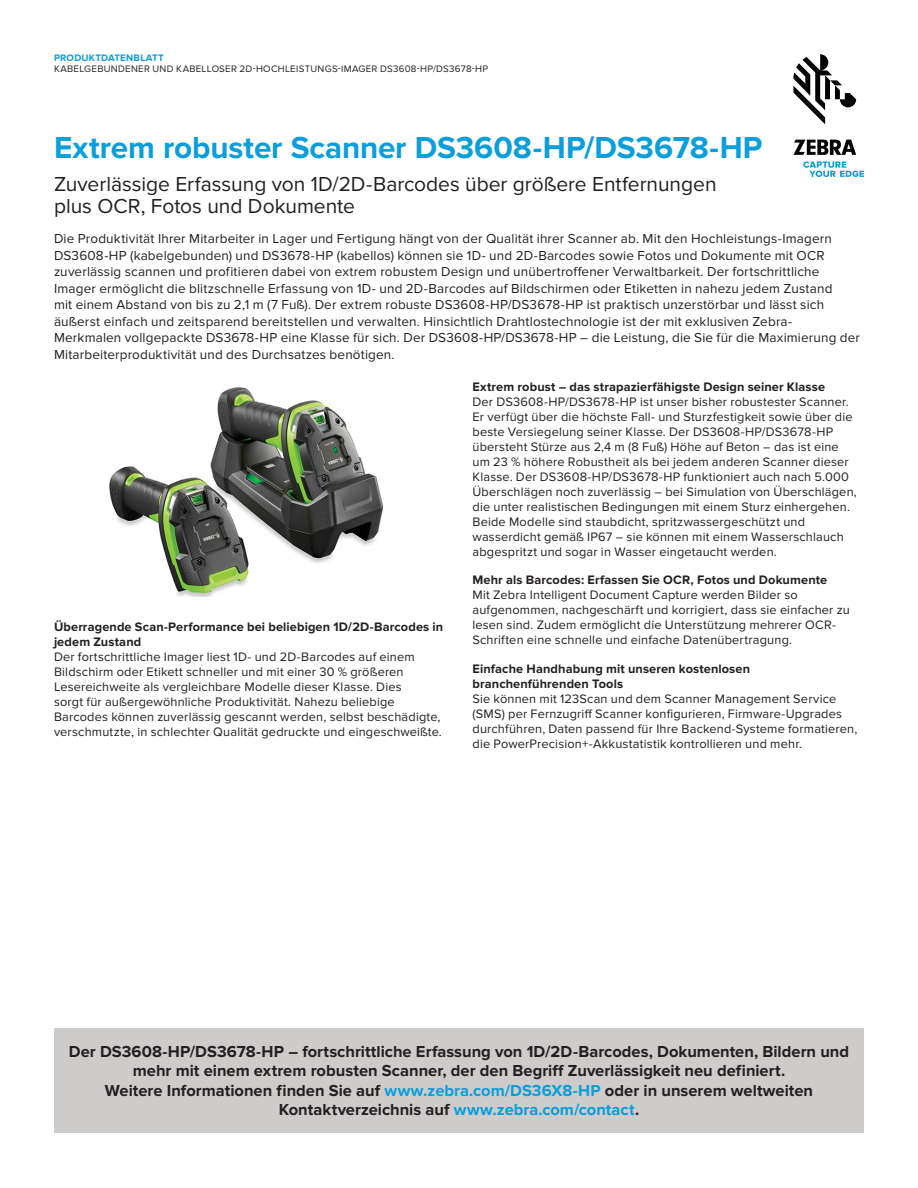
<style>
.page{position:relative;width:918px;height:1188px;background:#fff}
.page>*{position:absolute;margin:0;border:0;box-sizing:border-box;transform-origin:0 0}
.Heading-1-Cover{font:700 31.5px "Proxima Nova";color:#0a9edb}
.Subhead-1-Cover{font:21px/22.5px "Proxima Nova";color:#231f20}
.t1{font:700 16.5px/19.5px "Proxima Nova";color:#231f20;text-align:center}
.Introduction-Cover{font:13.5px/16.5px "Proxima Nova";letter-spacing:.01em;color:#231f20}
.Body{font:12.75px/15px "Proxima Nova";letter-spacing:.015em;color:#231f20}
.Heading-3_Interior_B{font:700 12.75px/15px "Proxima Nova";letter-spacing:.01em;color:#231f20}
.Zebra_Product_Descri{font:9.75px "Proxima Nova";letter-spacing:.03em;color:#231f20}
.Collateral_Type{font:700 9.75px "Proxima Nova";letter-spacing:.02em;color:#0a9edb}
.s1{color:#0a9edb}
</style>
<div class="page">
<div style="left:54px;top:1028px;width:810px;height:104px;background:#ceccca"></div>
<img style="left:109px;top:387px;width:275px;height:209px">
<svg style="left:793px;top:54px;width:63px;height:70px"></svg>
<svg style="left:793px;top:140px;width:63px;height:15px"></svg>
<svg style="left:803px;top:161px;width:61px;height:16px"></svg>
<p class="Collateral_Type" style="left:54px;top:52px;width:111px">PRODUKTDATENBLATT</p>
<p class="Zebra_Product_Descri" style="left:54px;top:63px;width:436px">KABELGEBUNDENER UND KABELLOSER 2D-HOCHLEISTUNGS-IMAGER DS3608-HP/DS3678-HP</p>
<p class="Heading-1-Cover" style="left:54px;top:129px;width:710px">Extrem robuster Scanner DS3608-HP/DS3678-HP</p>
<p class="Subhead-1-Cover" style="left:54px;top:173px;width:664px">Zuverlässige Erfassung von 1D/2D-Barcodes über größere Entfernungen plus OCR, Fotos und Dokumente</p>
<p class="Introduction-Cover" style="left:54px;top:231px;width:808px">Die Produktivität Ihrer Mitarbeiter in Lager und Fertigung hängt von der Qualität ihrer Scanner ab. Mit den Hochleistungs-Imagern DS3608-HP (kabelgebunden) und DS3678-HP (kabellos) können sie 1D- und 2D-Barcodes sowie Fotos und Dokumente mit OCR zuverlässig scannen und profitieren dabei von extrem robustem Design und unübertroffener Verwaltbarkeit. Der fortschrittliche Imager ermöglicht die blitzschnelle Erfassung von 1D- und 2D-Barcodes auf Bildschirmen oder Etiketten in nahezu jedem Zustand<br>mit einem Abstand von bis zu 2,1 m (7 Fuß). Der extrem robuste DS3608-HP/DS3678-HP ist praktisch unzerstörbar und lässt sich äußerst einfach und zeitsparend bereitstellen und verwalten. Hinsichtlich Drahtlostechnologie ist der mit exklusiven Zebra-Merkmalen vollgepackte DS3678-HP eine Klasse für sich. Der DS3608-HP/DS3678-HP – die Leistung, die Sie für die Maximierung der Mitarbeiterproduktivität und des Durchsatzes benötigen.</p>
<p class="Heading-3_Interior_B" style="left:54px;top:620px;width:391px">Überragende Scan-Performance bei beliebigen 1D/2D-Barcodes in jedem Zustand</p>
<p class="Body" style="left:54px;top:650px;width:389px">Der fortschrittliche Imager liest 1D- und 2D-Barcodes auf einem Bildschirm oder Etikett schneller und mit einer 30 % größeren Lesereichweite als vergleichbare Modelle dieser Klasse. Dies<br>sorgt für außergewöhnliche Produktivität. Nahezu beliebige Barcodes können zuverlässig gescannt werden, selbst beschädigte, verschmutzte, in schlechter Qualität gedruckte und eingeschweißte.</p>
<p class="Heading-3_Interior_B" style="left:472px;top:379px;width:354px">Extrem robust – das strapazierfähigste Design seiner Klasse</p>
<p class="Body" style="left:472px;top:394px;width:386px">Der DS3608-HP/DS3678-HP ist unser bisher robustester Scanner.<br>Er verfügt über die höchste Fall- und Sturzfestigkeit sowie über die beste Versiegelung seiner Klasse. Der DS3608-HP/DS3678-HP übersteht Stürze aus 2,4 m (8 Fuß) Höhe auf Beton – das ist eine um 23 % höhere Robustheit als bei jedem anderen Scanner dieser Klasse. Der DS3608-HP/DS3678-HP funktioniert auch nach 5.000<br>Überschlägen noch zuverlässig – bei Simulation von Überschlägen, die unter realistischen Bedingungen mit einem Sturz einhergehen.<br>Beide Modelle sind staubdicht, spritzwassergeschützt und wasserdicht gemäß IP67 – sie können mit einem Wasserschlauch abgespritzt und sogar in Wasser eingetaucht werden.</p>
<p class="Heading-3_Interior_B" style="left:472px;top:573px;width:356px">Mehr als Barcodes: Erfassen Sie OCR, Fotos und Dokumente</p>
<p class="Body" style="left:472px;top:588px;width:379px">Mit Zebra Intelligent Document Capture werden Bilder so aufgenommen, nachgeschärft und korrigiert, dass sie einfacher zu lesen sind. Zudem ermöglicht die Unterstützung mehrerer OCR-Schriften eine schnelle und einfache Datenübertragung.</p>
<p class="Heading-3_Interior_B" style="left:472px;top:661px;width:279px">Einfache Handhabung mit unseren kostenlosen branchenführenden Tools</p>
<p class="Body" style="left:472px;top:691px;width:386px">Sie können mit 123Scan und dem Scanner Management Service (SMS) per Fernzugriff Scanner konfigurieren, Firmware-Upgrades durchführen, Daten passend für Ihre Backend-Systeme formatieren, die PowerPrecision+-Akkustatistik kontrollieren und mehr.</p>
<p class="t1" style="left:69px;top:1042px;width:782px">Der DS3608-HP/DS3678-HP – fortschrittliche Erfassung von 1D/2D-Barcodes, Dokumenten, Bildern und mehr mit einem extrem robusten Scanner, der den Begriff Zuverlässigkeit neu definiert.<br>Weitere Informationen finden Sie auf <span class="s1">www.zebra.com/DS36X8-HP</span> oder in unserem weltweiten Kontaktverzeichnis auf <span class="s1">www.zebra.com/contact</span>.</p>
</div>
